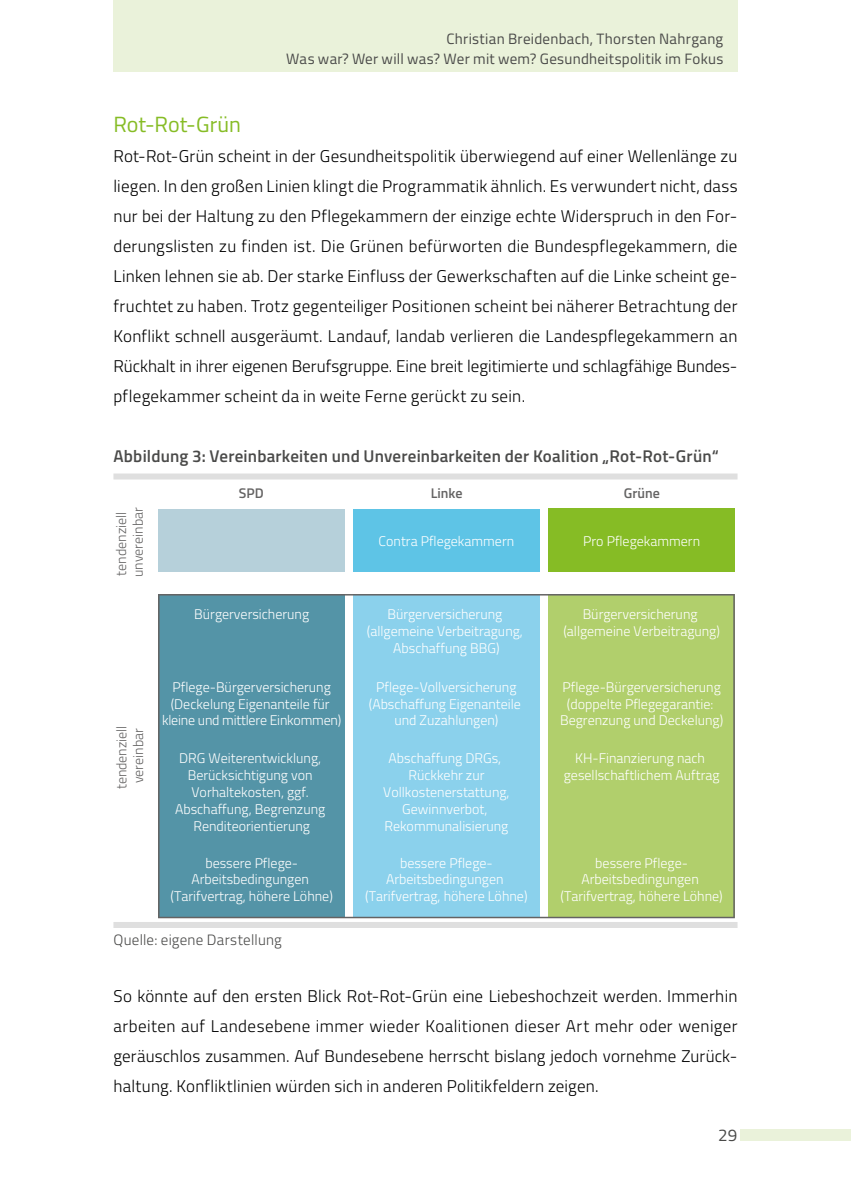
<style>
.page{position:relative;width:851px;height:1191px;background:#fff}
.page>*{position:absolute;margin:0;border:0;box-sizing:border-box;transform-origin:0 0}
.t1{font:22px "Titillium";color:#86bc25}
.Blocksatz__Raster_au{font:300 17px/30px "Titillium";letter-spacing:.015em;color:#000;text-align:justify}
.t2{font:600 17px "Titillium";letter-spacing:.015em;color:#4a4a49}
.t3{font:17px "Titillium";color:#4a4a49}
.t4{font:15px/20px "Titillium";letter-spacing:.015em;color:#4a4a49;text-align:right}
.Quellenangaben_Abbil{font:300 15px "Titillium";letter-spacing:.015em;color:#4a4a49}
.t5{font:300 14px/16.8px "Titillium";color:#fff;text-align:center}
.t6{font:300 14px/16.8px "Titillium";color:#646363}
.t7{font:600 14px "Titillium";color:#646363}
</style>
<div class="page">
<div style="left:113px;top:0;width:624px;height:71px;background:#eaf2da"></div>
<div style="left:740px;top:1129px;width:110px;height:11px;background:#eaf2da"></div>
<div style="left:113px;top:473px;width:624px;height:6px;background:#dfdfdf"></div>
<div style="left:113px;top:922px;width:624px;height:6px;background:#dfdfdf"></div>
<div style="left:353px;top:509px;width:186px;height:63px;background:#5ec4e6"></div>
<div style="left:158px;top:509px;width:186px;height:63px;background:#b6d0da"></div>
<div style="left:548px;top:509px;width:186px;height:63px;background:#86bc25"></div>
<svg style="left:158px;top:594px;width:576px;height:324px;background:#88bcab"></svg>
<p class="t4" style="left:286px;top:28px;width:438px">Christian Breidenbach, Thorsten Nahrgang<br>Was war? Wer will was? Wer mit wem? Gesundheitspolitik im Fokus</p>
<h2 class="t1" style="left:113px;top:108px;width:129px">Rot-Rot-Grün</h2>
<p class="Blocksatz__Raster_au" style="left:113px;top:140px;width:625px">Rot-Rot-Grün scheint in der Gesundheitspolitik überwiegend auf einer Wellenlänge zu liegen. In den großen Linien klingt die Programmatik ähnlich. Es verwundert nicht, dass nur bei der Haltung zu den Pflegekammern der einzige echte Widerspruch in den For&shy;derungslisten zu finden ist. Die Grünen befürworten die Bundespflegekammern, die Linken lehnen sie ab. Der starke Einfluss der Gewerkschaften auf die Linke scheint ge&shy;fruchtet zu haben. Trotz gegenteiliger Positionen scheint bei näherer Betrachtung der Konflikt schnell ausgeräumt. Landauf, landab verlieren die Landespflegekammern an Rückhalt in ihrer eigenen Berufsgruppe. Eine breit legitimierte und schlagfähige Bundes&shy;pflegekammer scheint da in weite Ferne gerückt zu sein.</p>
<p class="t2" style="left:113px;top:443px;width:606px">Abbildung 3: Vereinbarkeiten und Unvereinbarkeiten der Koalition „Rot-Rot-Grün“</p>
<p class="t6" style="left:112px;top:577px;width:71px;rotate:-90deg">tendenziell unvereinbar</p>
<p class="t7" style="left:239px;top:483px;width:26px">SPD</p>
<p class="t7" style="left:430px;top:483px;width:33px">Linke</p>
<p class="t7" style="left:623px;top:483px;width:37px">Grüne</p>
<p class="t5" style="left:378px;top:531px;width:137px">Contra Pflegekammern</p>
<p class="t5" style="left:583px;top:531px;width:118px">Pro Pflegekammern</p>
<p class="t5" style="left:194px;top:605px;width:116px">Bürgerversicherung</p>
<p class="t5" style="left:367px;top:605px;width:157px">Bürgerversicherung (allgemeine Verbeitragung,<br>Abschaffung BBG)</p>
<p class="t5" style="left:563px;top:605px;width:158px">Bürgerversicherung (allgemeine Verbeitragung)</p>
<p class="t5" style="left:162px;top:678px;width:181px">Pflege-Bürgerversicherung (Deckelung Eigenanteile für kleine und mittlere Einkommen)</p>
<p class="t5" style="left:369px;top:678px;width:153px">Pflege-Vollversicherung (Abschaffung Eigenanteile und Zuzahlungen)</p>
<p class="t5" style="left:560px;top:678px;width:165px">Pflege-Bürgerversicherung (doppelte Pflegegarantie:<br>Begrenzung und Deckelung)</p>
<p class="t5" style="left:175px;top:749px;width:152px">DRG Weiterentwicklung,<br>Berücksichtigung von<br>Vorhaltekosten, ggf.<br>Abschaffung, Begrenzung<br>Renditeorientierung</p>
<p class="t5" style="left:383px;top:749px;width:128px">Abschaffung DRGs,<br>Rückkehr zur<br>Vollkostenerstattung,<br>Gewinnverbot,<br>Rekommunalisierung</p>
<p class="t5" style="left:563px;top:749px;width:157px">KH-Finanzierung nach gesellschaftlichem Auftrag</p>
<p class="t5" style="left:170px;top:853px;width:164px">bessere Pflege-<br>Arbeitsbedingungen (Tarifvertrag, höhere Löhne)</p>
<p class="t5" style="left:365px;top:853px;width:164px">bessere Pflege-<br>Arbeitsbedingungen (Tarifvertrag, höhere Löhne)</p>
<p class="t5" style="left:560px;top:853px;width:164px">bessere Pflege-<br>Arbeitsbedingungen (Tarifvertrag, höhere Löhne)</p>
<p class="Quellenangaben_Abbil" style="left:113px;top:929px;width:170px">Quelle: eigene Darstellung</p>
<p class="t6" style="left:112px;top:789px;width:65px;text-align:center;rotate:-90deg">tendenziell vereinbar</p>
<p class="Blocksatz__Raster_au" style="left:113px;top:980px;width:625px">So könnte auf den ersten Blick Rot-Rot-Grün eine Liebeshochzeit werden. Immerhin arbeiten auf Landesebene immer wieder Koalitionen dieser Art mehr oder weniger geräuschlos zusammen. Auf Bundesebene herrscht bislang jedoch vornehme Zurück&shy;haltung. Konfliktlinien würden sich in anderen Politikfeldern zeigen.</p>
<p class="t3" style="left:718px;top:1122px;width:21px">29</p>
</div>
